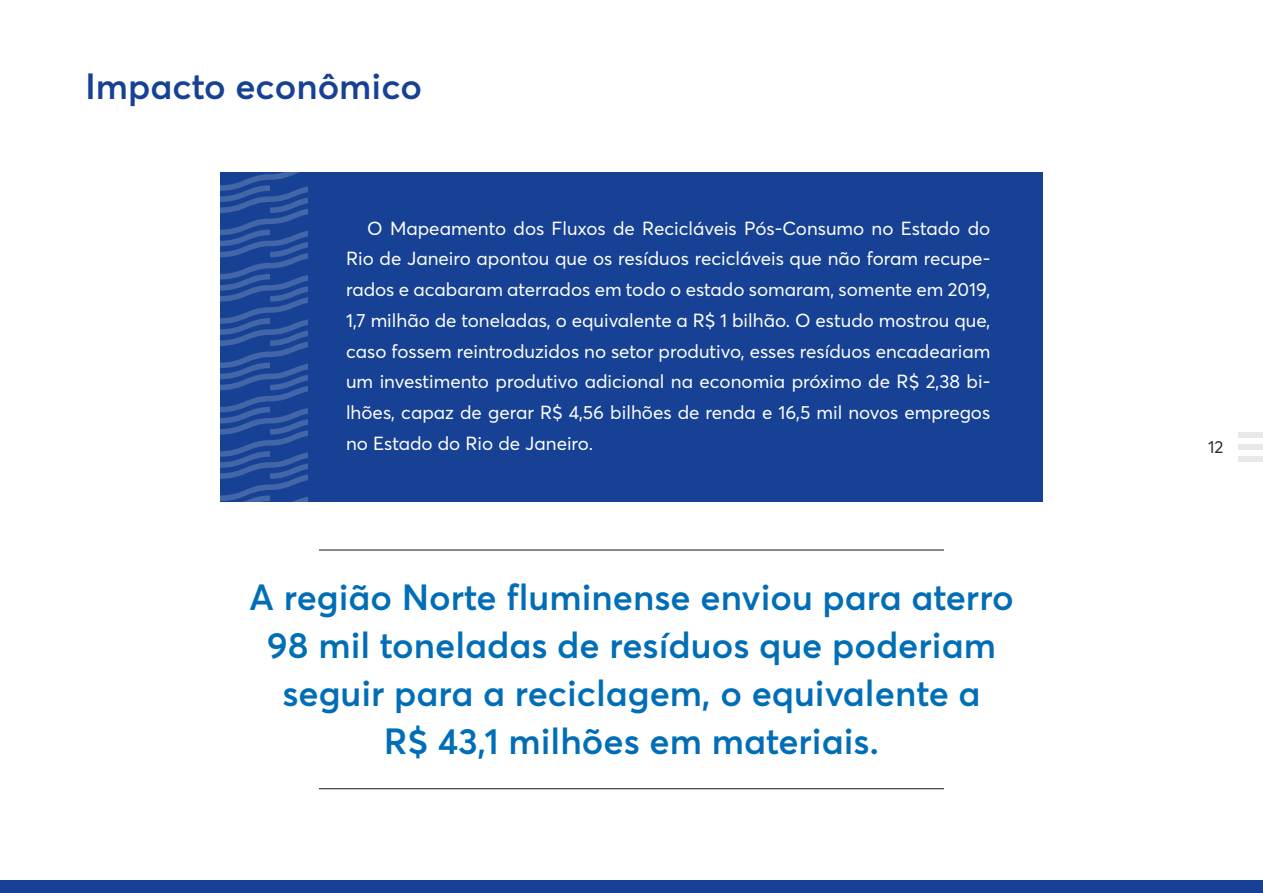
<style>
.page{position:relative;width:1263px;height:893px;background:#fff}
.page>*{position:absolute;margin:0;border:0;box-sizing:border-box;transform-origin:0 0}
.t1{font:600 36px/48px "Averta";color:#006eb7;text-align:center}
.t2{font:600 36px "Averta";color:#164194}
.t3{font:18.75px/30.8px "Averta";color:#fff;text-align:justify}
.t4{font:17.25px "Averta";color:#3a2c26}
</style>
<div class="page">
<hr style="left:319px;top:549px;width:625px;height:2px;background:#3a2c26">
<hr style="left:319px;top:788px;width:625px;height:1px;background:#3a2c26">
<div style="left:223px;top:172px;width:819px;height:330px;background:#164194"></div>
<svg style="left:221px;top:172px;width:87px;height:330px"></svg>
<div style="left:0;top:880px;width:1263px;height:13px;background:#164194"></div>
<div style="left:1238px;top:432px;width:25px;height:6px;background:#e9e7e7"></div>
<div style="left:1238px;top:444px;width:25px;height:6px;background:#e9e7e7"></div>
<div style="left:1238px;top:456px;width:25px;height:6px;background:#e9e7e7"></div>
<h1 class="t2" style="left:85px;top:61px;width:339px">Impacto econômico</h1>
<p class="t3" style="left:346px;top:212px;width:646px;text-indent:21px">O Mapeamento dos Fluxos de Recicláveis Pós-Consumo no Estado do Rio de Janeiro apontou que os resíduos recicláveis que não foram recupe&shy;rados e acabaram aterrados em todo o estado somaram, somente em 2019, 1,7 milhão de toneladas, o equivalente a R$ 1 bilhão. O estudo mostrou que, caso fossem reintroduzidos no setor produtivo, esses resíduos encadeariam um investimento produtivo adicional na economia próximo de R$ 2,38 bi&shy;lhões, capaz de gerar R$ 4,56 bilhões de renda e 16,5 mil novos empregos no Estado do Rio de Janeiro.</p>
<h1 class="t1" style="left:249px;top:572px;width:766px">A região Norte fluminense enviou para aterro 98 mil toneladas de resíduos que poderiam seguir para a reciclagem, o equivalente a<br>R$ 43,1 milhões em materiais.</h1>
<p class="t4" style="left:1208px;top:435px;width:17px">12</p>
</div>
